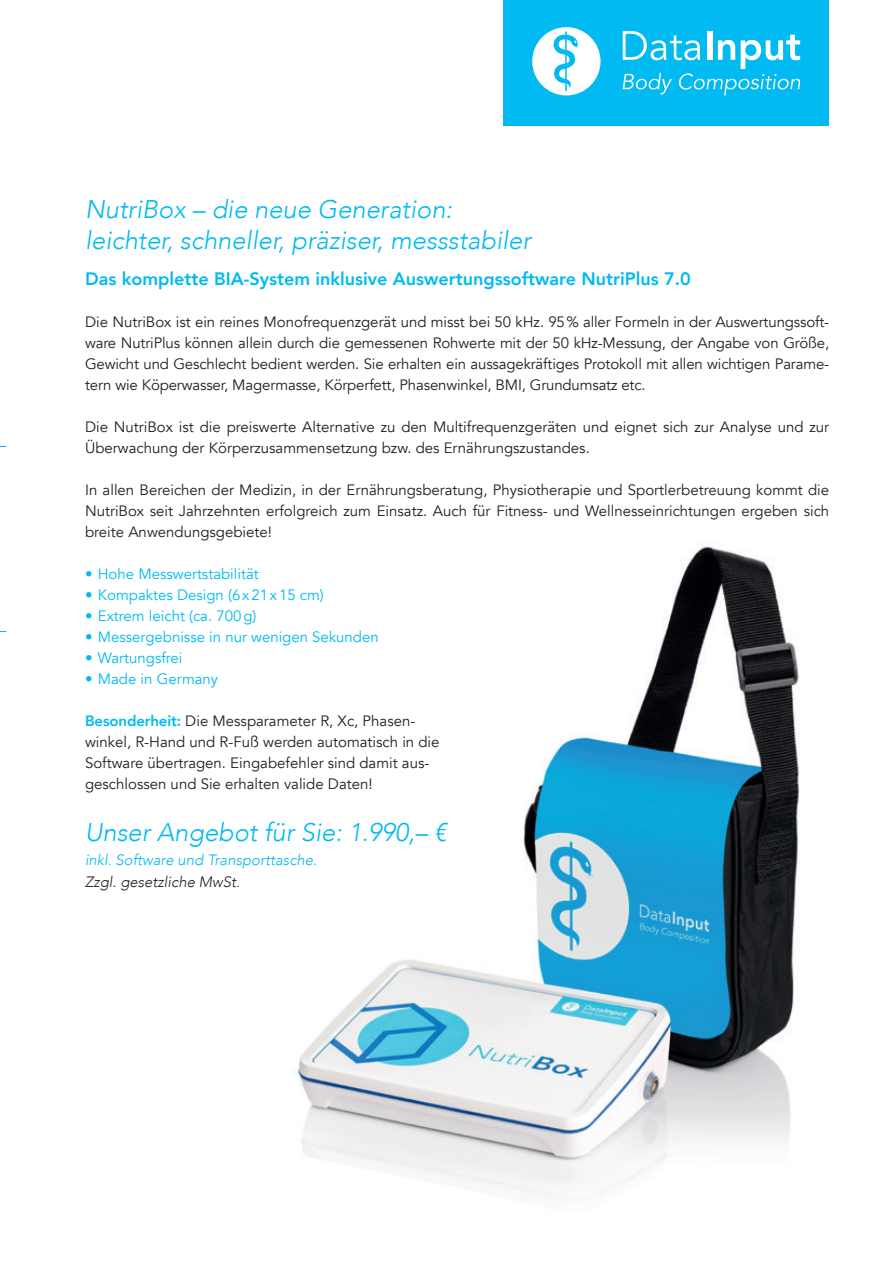
<style>
.page{position:relative;width:893px;height:1263px;background:#fff}
.page>*{position:absolute;margin:0;border:0;box-sizing:border-box;transform-origin:0 0}
.t1{font:italic 300 25.5px/30.6px "Avenir";color:#00baf1}
.t2{font:800 18px "Avenir";color:#00baf1}
.t3{font:15px/21px "Avenir";color:#231f20;text-align:justify}
.t4{font:15px "Avenir";color:#00baf1}
.t5{font:italic 300 15px "Avenir";color:#00baf1}
.t6{font:italic 300 15px "Avenir";color:#231f20}
.s1{font-weight:800;color:#00baf1}
</style>
<div class="page">
<img style="left:292px;top:546px;width:508px;height:651px">
<div style="left:503px;top:0;width:326px;height:126px;background:#00baf1"></div>
<svg style="left:532px;top:27px;width:68px;height:68px"></svg>
<svg style="left:623px;top:31px;width:177px;height:64px"></svg>
<h1 class="t1" style="left:85px;top:194px;width:447px">NutriBox – die neue Generation: leichter, schneller, präziser, messstabiler</h1>
<p class="t2" style="left:85px;top:265px;width:607px">Das komplette BIA-System inklusive Auswertungssoftware NutriPlus 7.0</p>
<p class="t3" style="left:85px;top:312px;width:746px">Die NutriBox ist ein reines Monofrequenzgerät und misst bei 50 kHz. 95% aller Formeln in der Auswertungssoft&shy;ware NutriPlus können allein durch die gemessenen Rohwerte mit der 50 kHz-Messung, der Angabe von Größe, Gewicht und Geschlecht bedient werden. Sie erhalten ein aussagekräftiges Protokoll mit allen wichtigen Parame&shy;tern wie Köperwasser, Magermasse, Körperfett, Phasenwinkel, BMI, Grundumsatz etc.</p>
<p class="t3" style="left:85px;top:417px;width:746px">Die NutriBox ist die preiswerte Alternative zu den Multifrequenzgeräten und eignet sich zur Analyse und zur<br>Überwachung der Körperzusammensetzung bzw. des Ernährungszustandes.</p>
<p class="t3" style="left:85px;top:480px;width:746px">In allen Bereichen der Medizin, in der Ernährungsberatung, Physiotherapie und Sportlerbetreuung kommt die NutriBox seit Jahrzehnten erfolgreich zum Einsatz. Auch für Fitness- und Wellnesseinrichtungen ergeben sich breite Anwendungsgebiete!</p>
<p class="t4" style="left:85px;top:565px;width:175px">• Hohe Messwertstabilität</p>
<p class="t4" style="left:85px;top:586px;width:240px">• Kompaktes Design (6x21x15 cm)</p>
<p class="t4" style="left:85px;top:607px;width:173px">• Extrem leicht (ca. 700g)</p>
<p class="t4" style="left:85px;top:628px;width:295px">• Messergebnisse in nur wenigen Sekunden</p>
<p class="t4" style="left:85px;top:649px;width:99px">• Wartungsfrei</p>
<p class="t4" style="left:85px;top:670px;width:135px">• Made in Germany</p>
<p class="t3" style="left:85px;top:711px;width:356px;text-align:left"><span class="s1">Besonderheit:</span> Die Messparameter R, Xc, Phasen&shy;winkel, R-Hand und R-Fuß werden automatisch in die Software übertragen. Eingabefehler sind damit aus&shy;geschlossen und Sie erhalten valide Daten!</p>
<h1 class="t1" style="left:85px;top:817px;width:363px">Unser Angebot für Sie: 1.990,– €</h1>
<p class="t5" style="left:85px;top:851px;width:234px">inkl. Software und Transporttasche.</p>
<p class="t6" style="left:85px;top:873px;width:157px">Zzgl. gesetzliche MwSt.</p>
</div>
